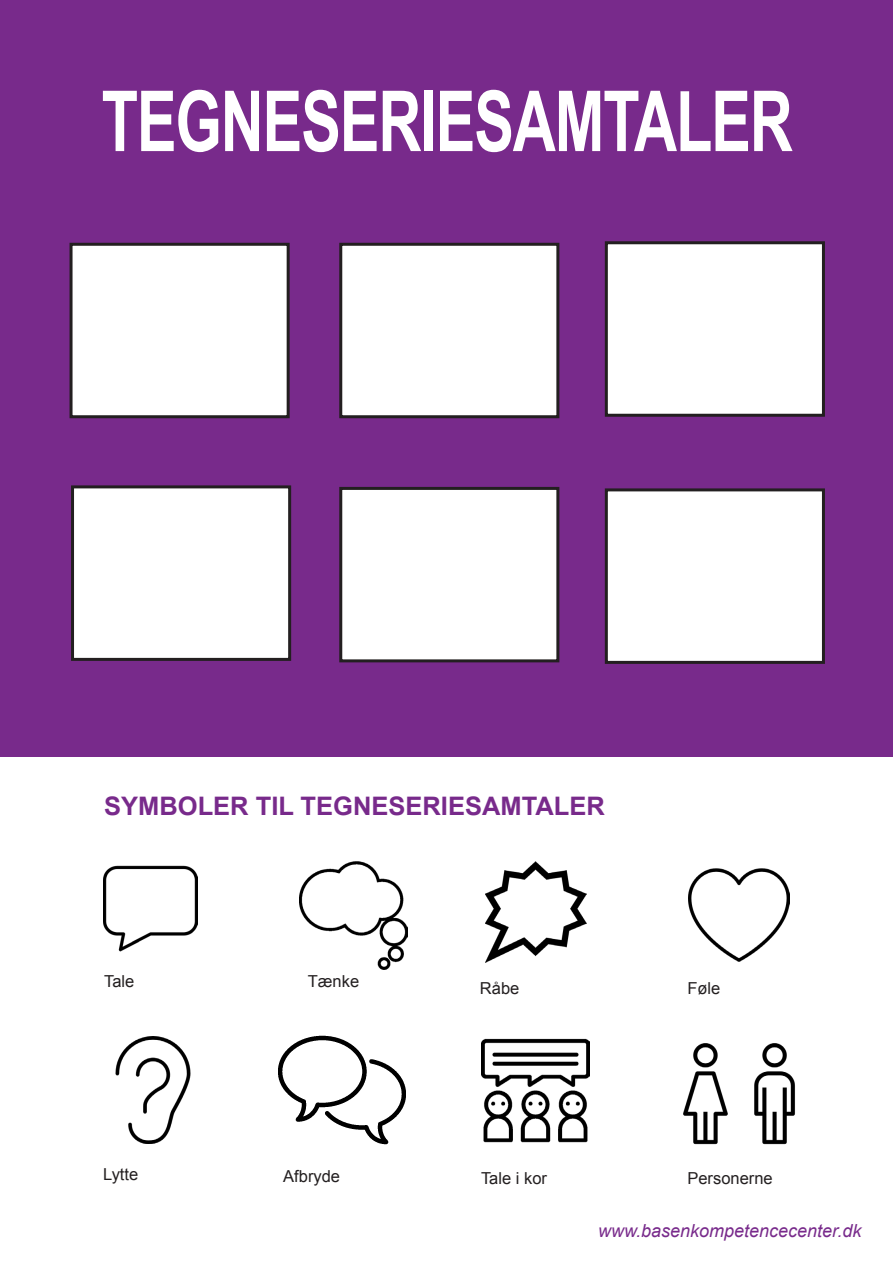
<style>
.page{position:relative;width:893px;height:1263px;background:#fff}
.page>*{position:absolute;margin:0;border:0;box-sizing:border-box;transform-origin:0 0}
.t1{font:700 84.3px "Arial";letter-spacing:-.02em;color:#fff;scale:.71 1}
.t2{font:700 25.5px "Arial";color:#782a8b}
.t3{font:italic 18px "Arial";color:#782a8b}
.t4{font:16.5px "Arial";color:#231f20}
</style>
<div class="page">
<div style="left:0;top:0;width:893px;height:757px;background:#782a8b"></div>
<div style="left:71px;top:244px;width:217px;height:173px;background:#fff"></div>
<div style="left:70px;top:243px;width:220px;height:175px;border:3px solid #231f20"></div>
<div style="left:341px;top:244px;width:217px;height:173px;background:#fff"></div>
<div style="left:339px;top:243px;width:220px;height:175px;border:3px solid #231f20"></div>
<div style="left:606px;top:243px;width:217px;height:172px;background:#fff"></div>
<div style="left:605px;top:241px;width:220px;height:176px;border:3px solid #231f20"></div>
<div style="left:606px;top:490px;width:217px;height:172px;background:#fff"></div>
<div style="left:605px;top:488px;width:220px;height:176px;border:3px solid #231f20"></div>
<div style="left:341px;top:488px;width:217px;height:173px;background:#fff"></div>
<div style="left:339px;top:487px;width:220px;height:175px;border:3px solid #231f20"></div>
<div style="left:73px;top:487px;width:217px;height:172px;background:#fff"></div>
<div style="left:71px;top:485px;width:220px;height:176px;border:3px solid #231f20"></div>
<img style="left:103px;top:865px;width:94px;height:87px">
<img style="left:300px;top:862px;width:108px;height:107px">
<img style="left:485px;top:862px;width:101px;height:100px">
<img style="left:688px;top:868px;width:101px;height:94px">
<img style="left:115px;top:1037px;width:76px;height:106px">
<img style="left:278px;top:1035px;width:128px;height:110px">
<img style="left:481px;top:1038px;width:108px;height:105px">
<img style="left:683px;top:1043px;width:112px;height:102px">
<div style="left:732px;top:1027px;width:13px;height:135px;background:#fff"></div>
<p class="t1" style="left:102px;top:66px;width:975px">TEGNESERIESAMTALER</p>
<p class="t2" style="left:104px;top:789px;width:502px">SYMBOLER TIL TEGNESERIESAMTALER</p>
<p class="t4" style="left:104px;top:970px;width:32px">Tale</p>
<p class="t4" style="left:308px;top:970px;width:53px">Tænke</p>
<p class="t4" style="left:480px;top:977px;width:41px">Råbe</p>
<p class="t4" style="left:687px;top:977px;width:34px">Føle</p>
<p class="t4" style="left:103px;top:1164px;width:37px">Lytte</p>
<p class="t4" style="left:283px;top:1165px;width:58px">Afbryde</p>
<p class="t4" style="left:481px;top:1167px;width:68px">Tale i kor</p>
<p class="t4" style="left:687px;top:1167px;width:87px">Personerne</p>
<p class="t3" style="left:598px;top:1219px;width:265px">www.basenkompetencecenter.dk</p>
</div>
